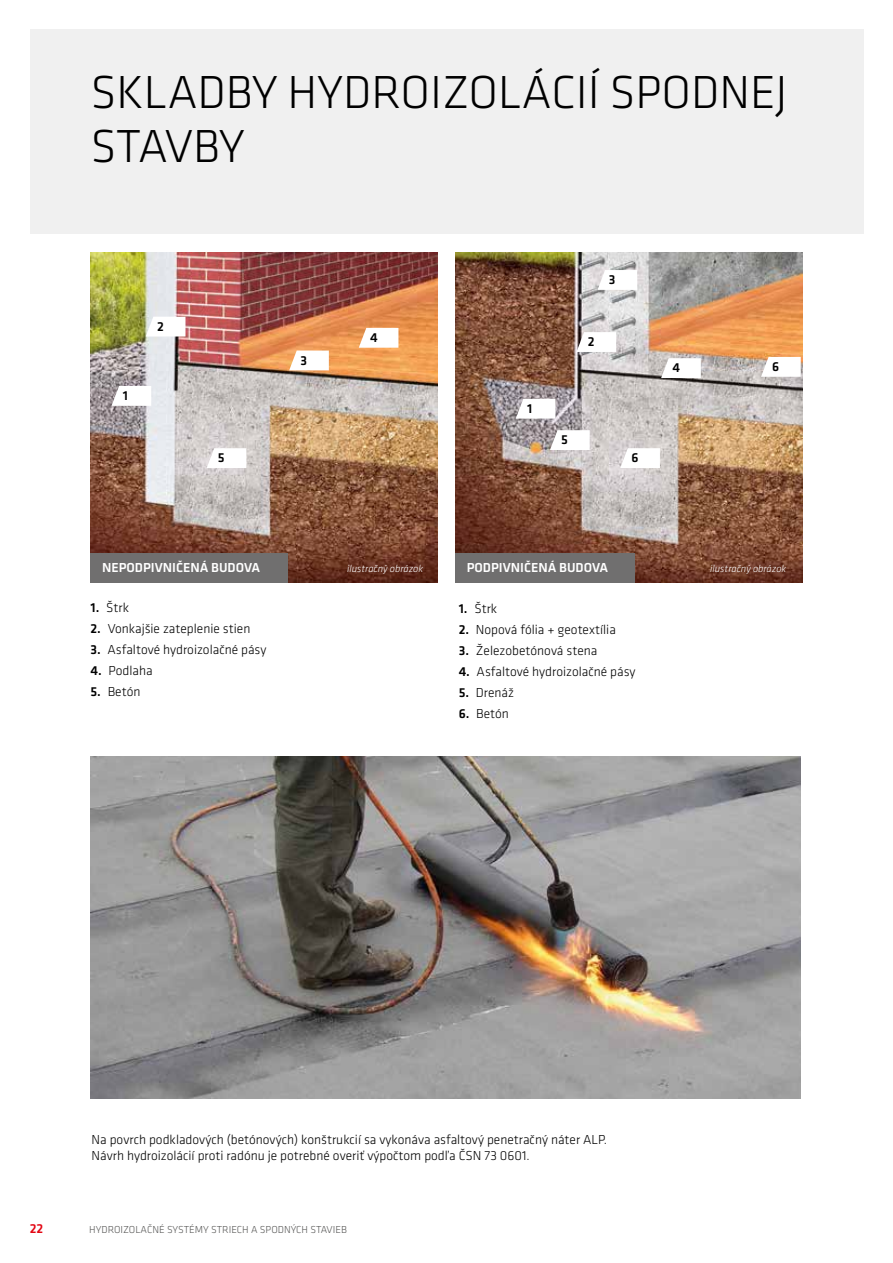
<style>
.page{position:relative;width:893px;height:1263px;background:#fff}
.page>*{position:absolute;margin:0;border:0;box-sizing:border-box;transform-origin:0 0}
.t1{font:300 48px/54px "Klavika";color:#000}
.t2{font:300 13.5px/17px "Klavika";color:#000}
.t3{font:500 13.5px "Klavika";color:#fff}
.t4{font:500 13.5px "Klavika";color:#000}
.t5{font:500 13.5px "Klavika";color:#e30613}
.t6{font:300 10.5px "Klavika";color:#575756}
.t7{font:italic 300 10.5px "Klavika";color:#fff}
.s1{font-weight:500}
</style>
<div class="page">
<div style="left:30px;top:30px;width:833px;height:204px;background:#ededed"></div>
<img style="left:91px;top:252px;width:347px;height:330px">
<img style="left:455px;top:252px;width:347px;height:330px">
<div style="left:90px;top:553px;width:198px;height:30px;background:#706f6f"></div>
<div style="left:455px;top:553px;width:180px;height:30px;background:#706f6f"></div>
<svg style="left:112px;top:386px;width:39px;height:20px"></svg>
<svg style="left:516px;top:399px;width:39px;height:20px"></svg>
<svg style="left:146px;top:317px;width:39px;height:19px"></svg>
<svg style="left:576px;top:332px;width:40px;height:20px"></svg>
<svg style="left:289px;top:351px;width:40px;height:19px"></svg>
<svg style="left:597px;top:270px;width:40px;height:20px"></svg>
<svg style="left:359px;top:328px;width:39px;height:20px"></svg>
<svg style="left:661px;top:358px;width:40px;height:20px"></svg>
<svg style="left:207px;top:448px;width:39px;height:20px"></svg>
<svg style="left:550px;top:430px;width:40px;height:20px"></svg>
<svg style="left:620px;top:448px;width:40px;height:20px"></svg>
<svg style="left:761px;top:357px;width:40px;height:20px"></svg>
<img style="left:91px;top:756px;width:710px;height:342px">
<h1 class="t1" style="left:91px;top:66px;width:698px">SKLADBY HYDROIZOLÁCIÍ SPODNEJ<br>STAVBY</h1>
<p class="t4" style="left:123px;top:388px;width:7px">1</p>
<p class="t4" style="left:157px;top:319px;width:8px">2</p>
<p class="t4" style="left:218px;top:450px;width:8px">5</p>
<p class="t4" style="left:300px;top:353px;width:8px">3</p>
<p class="t4" style="left:370px;top:330px;width:9px">4</p>
<p class="t4" style="left:527px;top:401px;width:7px">1</p>
<p class="t4" style="left:609px;top:272px;width:8px">3</p>
<p class="t4" style="left:588px;top:334px;width:8px">2</p>
<p class="t4" style="left:561px;top:432px;width:8px">5</p>
<p class="t4" style="left:631px;top:450px;width:9px">6</p>
<p class="t4" style="left:672px;top:360px;width:9px">4</p>
<p class="t4" style="left:772px;top:359px;width:9px">6</p>
<p class="t3" style="left:102px;top:560px;width:160px">NEPODPIVNIČENÁ BUDOVA</p>
<p class="t7" style="left:347px;top:563px;width:78px">ilustračný obrázok</p>
<p class="t3" style="left:467px;top:561px;width:143px">PODPIVNIČENÁ BUDOVA</p>
<p class="t7" style="left:710px;top:563px;width:78px">ilustračný obrázok</p>
<p class="t2" style="left:91px;top:600px;width:40px"><span class="s1">1.</span> Štrk</p>
<p class="t2" style="left:91px;top:621px;width:161px"><span class="s1">2.</span> Vonkajšie zateplenie stien</p>
<p class="t2" style="left:91px;top:642px;width:177px"><span class="s1">3.</span> Asfaltové hydroizolačné pásy</p>
<p class="t2" style="left:91px;top:663px;width:64px"><span class="s1">4.</span> Podlaha</p>
<p class="t2" style="left:91px;top:684px;width:51px"><span class="s1">5.</span> Betón</p>
<p class="t2" style="left:459px;top:600px;width:40px"><span class="s1">1.</span> Štrk</p>
<p class="t2" style="left:459px;top:621px;width:159px"><span class="s1">2.</span> Nopová fólia + geotextília</p>
<p class="t2" style="left:459px;top:642px;width:140px"><span class="s1">3.</span> Železobetónová stena</p>
<p class="t2" style="left:459px;top:663px;width:178px"><span class="s1">4.</span> Asfaltové hydroizolačné pásy</p>
<p class="t2" style="left:459px;top:684px;width:57px"><span class="s1">5.</span> Drenáž</p>
<p class="t2" style="left:459px;top:705px;width:52px"><span class="s1">6.</span> Betón</p>
<p class="t2" style="left:92px;top:1131px;width:517px">Na povrch podkladových (betónových) konštrukcií sa vykonáva asfaltový penetračný náter ALP.<br>Návrh hydroizolácií proti radónu je potrebné overiť výpočtom podľa ČSN 73 0601.</p>
<p class="t5" style="left:30px;top:1221px;width:15px">22</p>
<p class="t6" style="left:89px;top:1224px;width:259px">HYDROIZOLAČNÉ SYSTÉMY STRIECH A SPODNÝCH STAVIEB</p>
</div>
